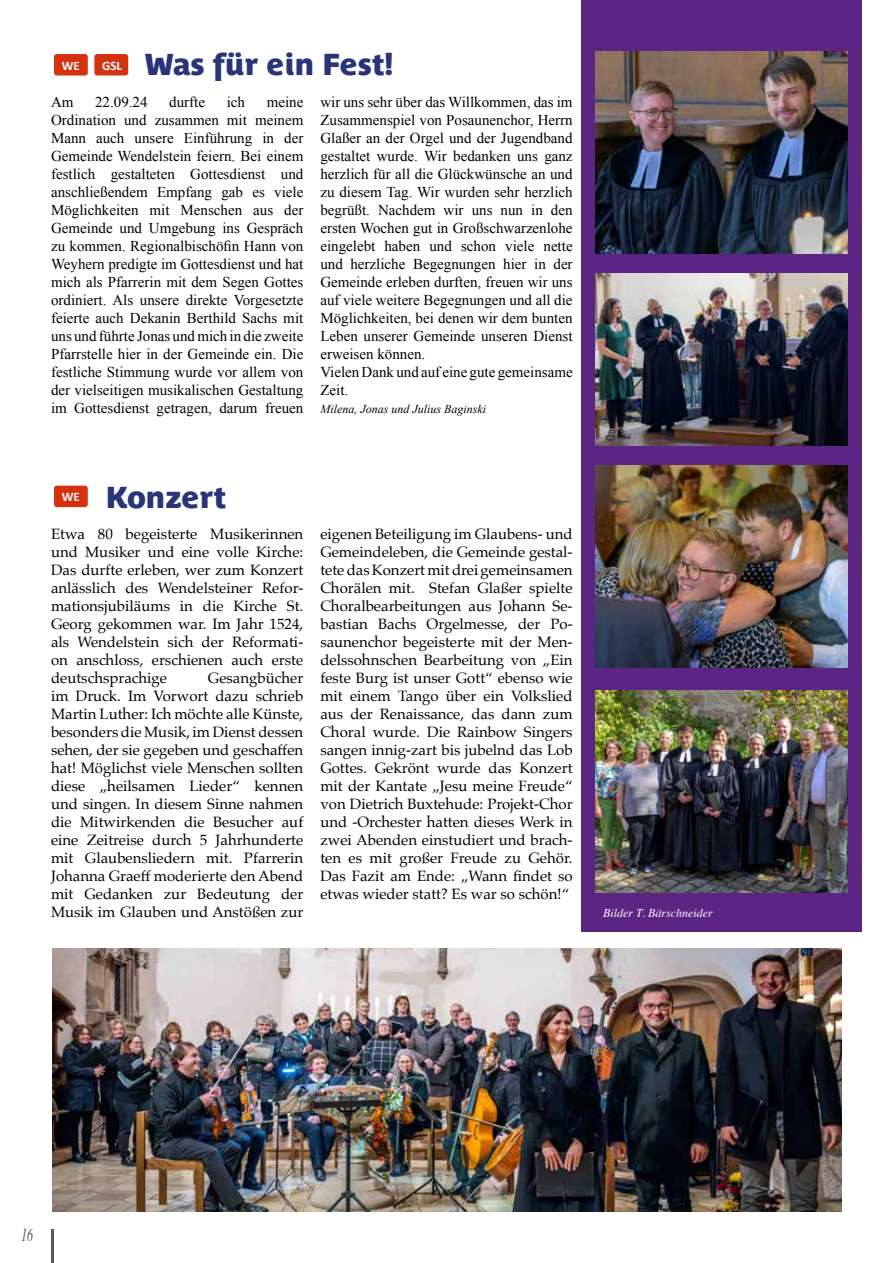
<style>
.page{position:relative;width:893px;height:1263px;background:#fff}
.page>*{position:absolute;margin:0;border:0;box-sizing:border-box;transform-origin:0 0}
.t1{font:30px "Parisine Plus Std Sombre";color:#293579}
.t2{font:italic 18px "Times";color:#575756;scale:.67 1}
.t3{font:15px/18px "Palatino";color:#000;text-align:justify}
.t4{font:15px/18px "Times New Roman";color:#000;text-align:justify}
.t5{font:700 13.05px "Calibri";letter-spacing:-.01em;color:#fff}
.t6{font:italic 12px "Times New Roman";color:#000}
.t7{font:italic 12px "Times";color:#fff}
</style>
<div class="page">
<hr style="left:51px;top:1229px;width:3px;height:34px;background:#575756">
<div style="left:581px;top:0;width:281px;height:931px;background:#5c2483"></div>
<img style="left:53px;top:948px;width:789px;height:264px">
<div style="left:53px;top:484px;width:36px;height:25px;background:#d4310f;border-radius:4px"></div>
<div style="left:51px;top:483px;width:40px;height:27px;border:3px solid #fff;border-radius:4px"></div>
<img style="left:595px;top:51px;width:253px;height:202px">
<img style="left:595px;top:273px;width:253px;height:172px">
<img style="left:595px;top:466px;width:253px;height:202px">
<img style="left:595px;top:690px;width:253px;height:202px">
<div style="left:53px;top:53px;width:36px;height:24px;background:#d4310f;border-radius:4px"></div>
<div style="left:51px;top:51px;width:40px;height:28px;border:3px solid #fff;border-radius:4px"></div>
<div style="left:93px;top:53px;width:37px;height:24px;background:#d4310f;border-radius:4px"></div>
<div style="left:91px;top:51px;width:40px;height:28px;border:3px solid #fff;border-radius:4px"></div>
<p class="t5" style="left:62px;top:56px;width:20px">WE</p>
<p class="t5" style="left:102px;top:56px;width:21px">GSL</p>
<h1 class="t1" style="left:145px;top:47px;width:251px">Was für ein Fest!</h1>
<p class="t4" style="left:320px;top:93px;width:254px;text-align:left">wir uns sehr über das Willkommen, das im Zusammenspiel von Posaunenchor, Herrn Glaßer an der Orgel und der Jugendband gestaltet wurde. Wir bedanken uns ganz herzlich für all die Glückwünsche an und zu diesem Tag. Wir wurden sehr herzlich begrüßt. Nachdem wir uns nun in den ersten Wochen gut in Großschwarzenlohe eingelebt haben und schon viele nette und herzliche Begegnungen hier in der Gemeinde erleben durften, freuen wir uns auf viele weitere Begegnungen und all die Möglichkeiten, bei denen wir dem bunten Leben unserer Gemeinde unseren Dienst erweisen können.<br>Vielen Dank und auf eine gute gemeinsame Zeit.</p>
<p class="t6" style="left:320px;top:401px;width:167px">Milena, Jonas und Julius Baginski</p>
<p class="t4" style="left:51px;top:93px;width:254px;text-indent:216px">meine Ordination und zusammen mit meinem Mann auch unsere Einführung in der Gemeinde Wendelstein feiern. Bei einem festlich gestalteten Gottesdienst und anschließendem Empfang gab es viele Möglichkeiten mit Menschen aus der Gemeinde und Umgebung ins Gespräch zu kommen. Regionalbischöfin Hann von Weyhern predigte im Gottesdienst und hat mich als Pfarrerin mit dem Segen Gottes ordiniert. Als unsere direkte Vorgesetzte feierte auch Dekanin Berthild Sachs mit uns und führte Jonas und mich in die zweite Pfarrstelle hier in der Gemeinde ein. Die festliche Stimmung wurde vor allem von der vielseitigen musikalischen Gestaltung im Gottesdienst getragen, darum freuen</p>
<p class="t4" style="left:51px;top:93px;width:24px">Am</p>
<p class="t4" style="left:95px;top:93px;width:54px">22.09.24</p>
<p class="t4" style="left:169px;top:93px;width:37px">durfte</p>
<p class="t4" style="left:227px;top:93px;width:20px">ich</p>
<h1 class="t1" style="left:106px;top:480px;width:122px">Konzert</h1>
<p class="t5" style="left:62px;top:488px;width:20px">WE</p>
<p class="t3" style="left:51px;top:525px;width:254px">Etwa 80 begeisterte Musikerinnen und Musiker und eine volle Kirche:<br>Das durfte erleben, wer zum Konzert anlässlich des Wendelsteiner Refor&shy;mationsjubiläums in die Kirche St.<br>Georg gekommen war. Im Jahr 1524, als Wendelstein sich der Reformati&shy;on anschloss, erschienen auch erste deutschsprachige</p>
<p class="t3" style="left:51px;top:669px;width:254px;text-indent:157px">Gesangbücher im Druck. Im Vorwort dazu schrieb Martin Luther: Ich möchte alle Künste, besonders die Musik, im Dienst dessen sehen, der sie gegeben und geschaffen hat! Möglichst viele Menschen sollten diese „heilsamen Lieder“ kennen und singen. In diesem Sinne nahmen die Mitwirkenden die Besucher auf eine Zeitreise durch 5 Jahrhunderte mit Glaubensliedern mit. Pfarrerin Johanna Graeff moderierte den Abend mit Gedanken zur Bedeutung der Musik im Glauben und Anstößen zur</p>
<p class="t3" style="left:320px;top:525px;width:254px">eigenen Beteiligung im Glaubens- und Gemeindeleben, die Gemeinde gestal&shy;tete das Konzert mit drei gemeinsamen Chorälen mit. Stefan Glaßer spielte Choralbearbeitungen aus Johann Se&shy;bastian Bachs Orgelmesse, der Po&shy;saunenchor begeisterte mit der Men&shy;delssohnschen Bearbeitung von „Ein feste Burg ist unser Gott“ ebenso wie mit einem Tango über ein Volkslied aus der Renaissance, das dann zum Choral wurde. Die Rainbow Singers sangen innig-zart bis jubelnd das Lob Gottes. Gekrönt wurde das Konzert mit der Kantate „Jesu meine Freude“ von Dietrich Buxtehude: Projekt-Chor und -Orchester hatten dieses Werk in zwei Abenden einstudiert und brach&shy;ten es mit großer Freude zu Gehör.<br>Das Fazit am Ende: „Wann findet so etwas wieder statt? Es war so schön!“</p>
<p class="t7" style="left:603px;top:903px;width:111px">Bilder T. Bärschneider</p>
<p class="t2" style="left:21px;top:1220px;width:19px">16</p>
</div>
